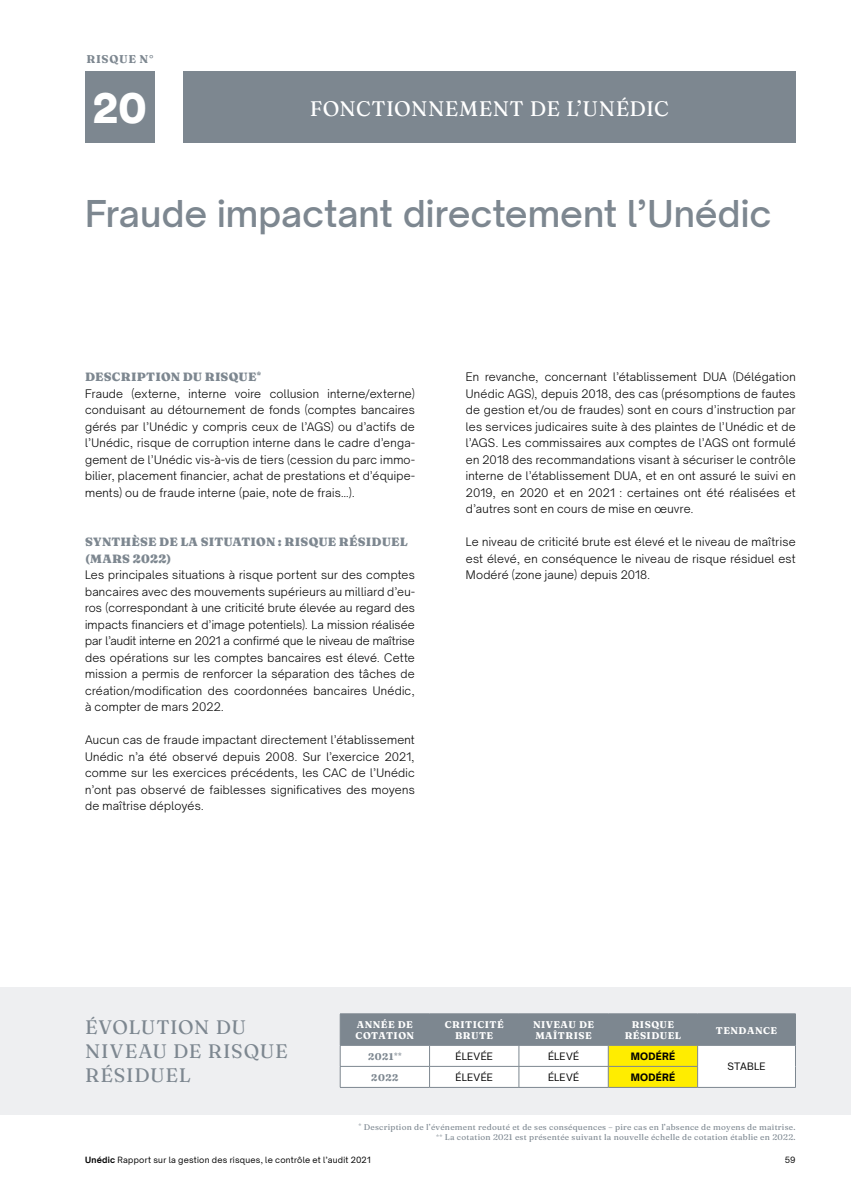
<style>
.page{position:relative;width:851px;height:1191px;background:#fff}
.page>*{position:absolute;margin:0;border:0;box-sizing:border-box;transform-origin:0 0}
.t1{font:900 45.75px "Circular Std";color:#fff}
.t2{font:500 36px "Open Sauce Sans";color:#7d8790}
.t3{font:21px "Fraunces 9 pt";letter-spacing:.015em;color:#fff}
.t4{font:19.5px/24px "Fraunces 9 pt";letter-spacing:.035em;color:#7d8790}
.t5{font:900 12px/16.5px "Fraunces 9 pt";letter-spacing:.015em;color:#7d8790}
.t6{font:300 11.25px/16.5px "Open Sauce Sans";letter-spacing:.025em;color:#000;text-align:justify}
.t7{font:700 11.25px "Fraunces 9 pt";letter-spacing:.07em;color:#7d8790}
.t8{font:700 9.75px/10.5px "Fraunces 9 pt";letter-spacing:.05em;color:#fff}
.t9{font:9.75px "Open Sauce Sans";letter-spacing:.03em;color:#000}
.t10{font:800 9.75px "Open Sauce Sans";letter-spacing:.025em;color:#000}
.t11{font:700 9.75px "Fraunces 9 pt";letter-spacing:.05em;color:#7d8790}
.t12{font:8.25px/10.5px "Fraunces 9 pt";letter-spacing:.03em;color:#7d8790;text-align:right}
.t13{font:8.25px "Open Sauce Sans";letter-spacing:.03em;color:#000}
.s1{font-weight:700}
</style>
<div class="page">
<div style="left:0;top:986px;width:850px;height:128px;background:#eeeff1"></div>
<div style="left:183px;top:72px;width:612px;height:71px;background:#7d8790"></div>
<hr style="left:697px;top:1087px;width:98px;height:1px;background:#7d8790">
<svg style="left:340px;top:1013px;width:456px;height:74px;background:#c3c5b1"></svg>
<hr style="left:340px;top:1087px;width:89px;height:1px;background:#7d8790">
<hr style="left:429px;top:1087px;width:90px;height:1px;background:#7d8790">
<hr style="left:519px;top:1087px;width:89px;height:1px;background:#7d8790">
<hr style="left:608px;top:1087px;width:89px;height:1px;background:#7d8790">
<div style="left:85px;top:72px;width:70px;height:71px;background:#7d8790"></div>
<p class="t7" style="left:86px;top:51px;width:69px">RISQUE N°</p>
<h1 class="t1" style="left:93px;top:77px;width:55px">20</h1>
<h3 class="t3" style="left:309px;top:93px;width:360px">FONCTIONNEMENT DE L’UNÉDIC</h3>
<h2 class="t2" style="left:85px;top:189px;width:687px">Fraude impactant directement l’Unédic</h2>
<p class="t5" style="left:85px;top:368px;width:177px">DESCRIPTION DU RISQUE<sup>*</sup></p>
<p class="t6" style="left:85px;top:385px;width:331px">Fraude (externe, interne voire collusion interne/externe) conduisant au détournement de fonds (comptes bancaires gérés par l’Unédic y compris ceux de l’AGS) ou d’actifs de l’Unédic, risque de corruption interne dans le cadre d’enga&shy;gement de l’Unédic vis-à-vis de tiers (cession du parc immo&shy;bilier, placement financier, achat de prestations et d’équipe&shy;ments) ou de fraude interne (paie, note de frais…).</p>
<p class="t5" style="left:85px;top:533px;width:324px">SYNTHÈSE DE LA SITUATION : RISQUE RÉSIDUEL (MARS 2022)</p>
<p class="t6" style="left:85px;top:566px;width:331px">Les principales situations à risque portent sur des comptes bancaires avec des mouvements supérieurs au milliard d’eu&shy;ros (correspondant à une criticité brute élevée au regard des impacts financiers et d’image potentiels). La mission réalisée par l’audit interne en 2021 a confirmé que le niveau de maîtrise des opérations sur les comptes bancaires est élevé. Cette mission a permis de renforcer la séparation des tâches de création/modification des coordonnées bancaires Unédic, à compter de mars 2022.</p>
<p class="t6" style="left:85px;top:731px;width:331px">Aucun cas de fraude impactant directement l’établissement Unédic n’a été observé depuis 2008. Sur l’exercice 2021, comme sur les exercices précédents, les CAC de l’Unédic n’ont pas observé de faiblesses significatives des moyens de maîtrise déployés.</p>
<p class="t6" style="left:466px;top:368px;width:331px">En revanche, concernant l’établissement DUA (Délégation Unédic AGS), depuis 2018, des cas (présomptions de fautes de gestion et/ou de fraudes) sont en cours d’instruction par les services judicaires suite à des plaintes de l’Unédic et de l’AGS. Les commissaires aux comptes de l’AGS ont formulé en 2018 des recommandations visant à sécuriser le contrôle interne de l’établissement DUA, et en ont assuré le suivi en 2019, en 2020 et en 2021 : certaines ont été réalisées et d’autres sont en cours de mise en oeuvre.</p>
<p class="t6" style="left:466px;top:533px;width:331px">Le niveau de criticité brute est élevé et le niveau de maîtrise est élevé, en conséquence le niveau de risque résiduel est Modéré (zone jaune) depuis 2018.</p>
<h3 class="t4" style="left:85px;top:1014px;width:204px">ÉVOLUTION DU<br>NIVEAU DE RISQUE<br>RÉSIDUEL</h3>
<p class="t8" style="left:355px;top:1019px;width:60px">ANNÉE DE<br>COTATION</p>
<p class="t8" style="left:444px;top:1019px;width:60px;text-align:center">CRITICITÉ<br>BRUTE</p>
<p class="t8" style="left:533px;top:1019px;width:63px">NIVEAU DE<br>MAÎTRISE</p>
<p class="t8" style="left:624px;top:1019px;width:58px;text-align:center">RISQUE<br>RÉSIDUEL</p>
<p class="t8" style="left:715px;top:1024px;width:63px">TENDANCE</p>
<p class="t11" style="left:368px;top:1049px;width:35px">2021<sup>**</sup></p>
<p class="t9" style="left:455px;top:1049px;width:39px">ÉLEVÉE</p>
<p class="t9" style="left:548px;top:1049px;width:33px">ÉLEVÉ</p>
<p class="t10" style="left:630px;top:1049px;width:46px">MODÉRÉ</p>
<p class="t9" style="left:727px;top:1060px;width:39px">STABLE</p>
<p class="t11" style="left:371px;top:1070px;width:29px">2022</p>
<p class="t9" style="left:455px;top:1070px;width:39px">ÉLEVÉE</p>
<p class="t9" style="left:548px;top:1070px;width:33px">ÉLEVÉ</p>
<p class="t10" style="left:630px;top:1070px;width:46px">MODÉRÉ</p>
<p class="t12" style="left:358px;top:1121px;width:438px"><sup>*</sup> Description de l’événement redouté et de ses conséquences – pire cas en l’absence de moyens de maîtrise. <sup>**</sup> La cotation 2021 est présentée suivant la nouvelle échelle de cotation établie en 2022.</p>
<p class="t13" style="left:85px;top:1154px;width:287px"><span class="s1">Unédic</span> Rapport sur la gestion des risques, le contrôle et l’audit 2021</p>
<p class="t13" style="left:784px;top:1154px;width:12px">59</p>
</div>
